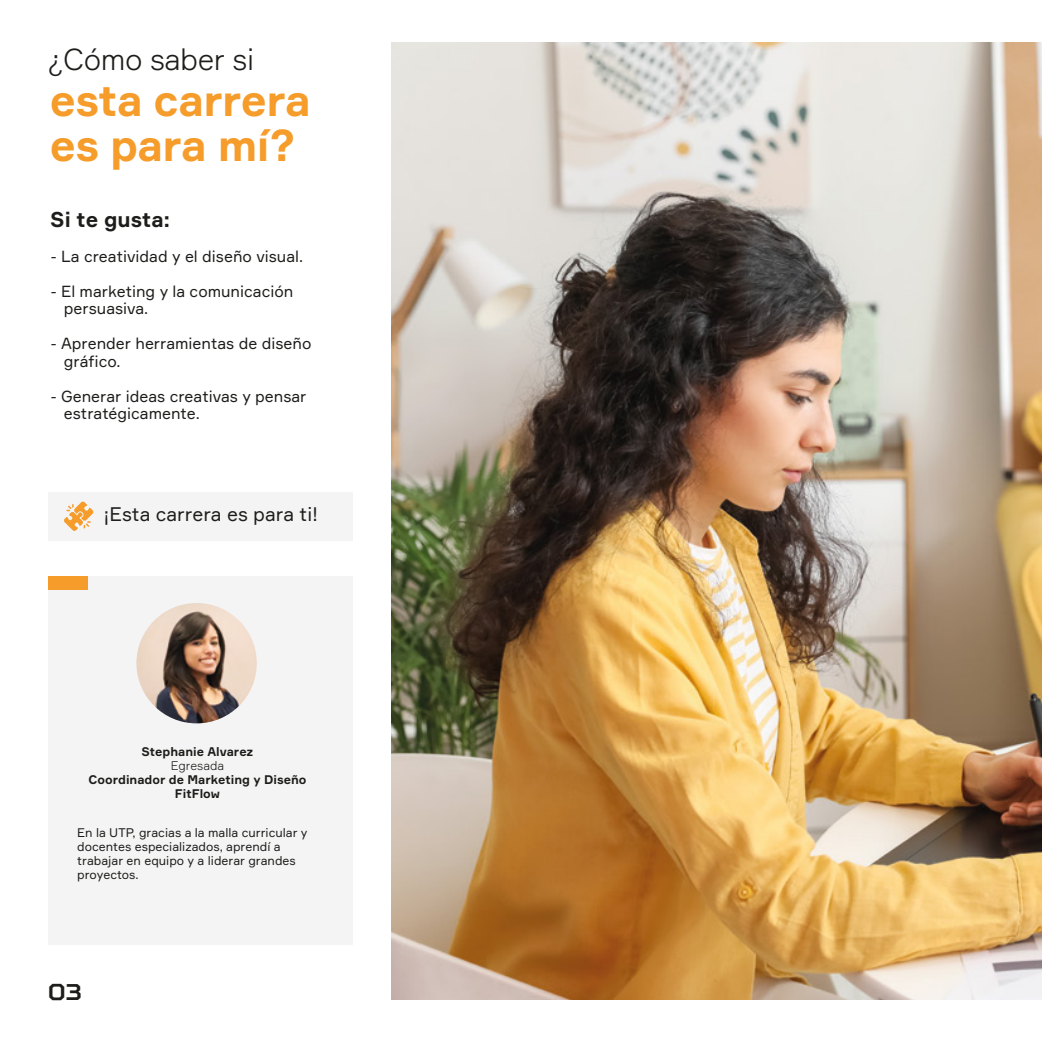
<style>
.page{position:relative;width:1042px;height:1042px;background:#fff}
.page>*{position:absolute;margin:0;border:0;box-sizing:border-box;transform-origin:0 0}
.t1{font:700 43.75px/45.5px "Formular";letter-spacing:-.015em;color:#f59c2b}
.t2{font:300 29.75px "Formular";letter-spacing:-.015em;color:#1d1d1b}
.t3{font:700 22.75px "TT Squares";color:#1d1d1b}
.t4{font:700 21px "Formular";color:#1d1d1b}
.t5{font:19.25px "Formular";color:#1d1d1b}
.t6{font:15.75px/17.5px "Formular";color:#1d1d1b}
.t7{font:12.25px/14px "Formular";color:#1d1d1b}
.t8{font:700 12.25px/14px "Formular";color:#1d1d1b;text-align:center}
.t9{font:300 12.25px "Formular";color:#1d1d1b}
</style>
<div class="page">
<div style="left:48px;top:576px;width:305px;height:369px;background:#f4f4f4"></div>
<div style="left:48px;top:492px;width:304px;height:48px;background:#f4f4f4"></div>
<svg style="left:64px;top:502px;width:29px;height:29px"></svg>
<div style="left:48px;top:576px;width:40px;height:13px;background:#f59c2b"></div>
<img style="left:392px;top:42px;width:650px;height:958px">
<img style="left:136px;top:603px;width:121px;height:120px;border-radius:60px">
<h2 class="t2" style="left:48px;top:42px;width:208px">¿Cómo saber si</h2>
<h1 class="t1" style="left:50px;top:77px;width:262px">esta carrera es para mí?</h1>
<h3 class="t4" style="left:50px;top:207px;width:121px">Si te gusta:</h3>
<p class="t6" style="left:51px;top:247px;width:254px">- La creatividad y el diseño visual.</p>
<p class="t6" style="left:64px;top:282px;width:231px;text-indent:-13px">- El marketing y la comunicación persuasiva.</p>
<p class="t6" style="left:64px;top:334px;width:249px;text-indent:-13px">- Aprender herramientas de diseño gráfico.</p>
<p class="t6" style="left:64px;top:387px;width:244px;text-indent:-13px">- Generar ideas creativas y pensar estratégicamente.</p>
<p class="t5" style="left:103px;top:502px;width:216px">¡Esta carrera es para ti!</p>
<p class="t8" style="left:141px;top:744px;width:113px">Stephanie Alvarez</p>
<p class="t9" style="left:171px;top:758px;width:55px">Egresada</p>
<p class="t8" style="left:88px;top:772px;width:219px">Coordinador de Marketing y Diseño<br>FitFlow</p>
<p class="t7" style="left:77px;top:825px;width:232px">En la UTP, gracias a la malla curricular y docentes especializados, aprendí a trabajar en equipo y a liderar grandes proyectos.</p>
<h3 class="t3" style="left:48px;top:977px;width:36px">03</h3>
</div>
